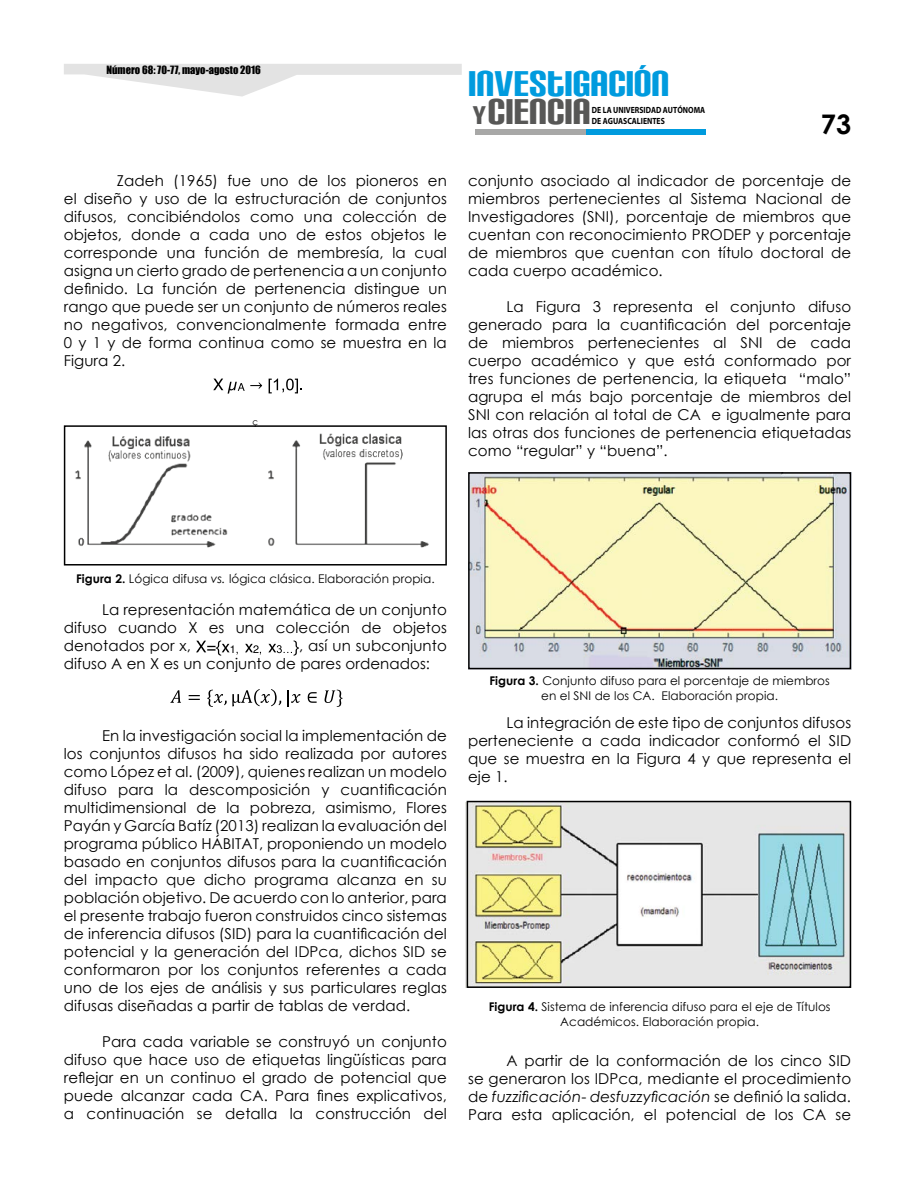
<style>
.page{position:relative;width:915px;height:1191px;background:#fff}
.page>*{position:absolute;margin:0;border:0;box-sizing:border-box;transform-origin:0 0}
.t1{font:43.05px "Carbon Block";color:#009bde}
.t2{font:43.05px "Carbon Block";color:#575756}
.t3{font:700 27px "Century Gothic";color:#000}
.t4{font:15px/18px "Century Gothic";letter-spacing:.005em;color:#000;text-align:justify}
.t5{font:12px/15px "Century Gothic";letter-spacing:.005em;color:#000;text-align:center}
.t6{font:10.5px "Impact";color:#000}
.t7{font:700 9px/10.5px "Myriad Pro";color:#000;scale:.85 1}
.t8{font:8.7px "Century Gothic";color:#000}
.s1{font-size:30.75px}
.s2{font-weight:700}
.s3{font-style:italic}
</style>
<div class="page">
<svg style="left:64px;top:64px;width:397px;height:33px"></svg>
<div style="left:475px;top:129px;width:213px;height:6px;background:#a8a8a7"></div>
<div style="left:586px;top:129px;width:119px;height:6px;background:#009bde"></div>
<img style="left:465px;top:802px;width:382px;height:186px">
<img style="left:471px;top:475px;width:376px;height:191px">
<img style="left:75px;top:433px;width:354px;height:115px">
<div style="left:64px;top:425px;width:382px;height:140px;border:2px solid #000"></div>
<div style="left:468px;top:472px;width:382px;height:197px;border:2px solid #000"></div>
<div style="left:466px;top:800px;width:384px;height:188px;border:2px solid #000"></div>
<svg style="left:196px;top:640px;width:41px;height:15px"></svg>
<svg style="left:245px;top:644px;width:16px;height:10px"></svg>
<svg style="left:268px;top:640px;width:31px;height:15px"></svg>
<svg style="left:213px;top:378px;width:31px;height:15px"></svg>
<svg style="left:250px;top:382px;width:12px;height:7px"></svg>
<svg style="left:268px;top:378px;width:34px;height:15px"></svg>
<svg style="left:170px;top:690px;width:11px;height:13px"></svg>
<svg style="left:188px;top:695px;width:12px;height:5px"></svg>
<svg style="left:207px;top:689px;width:74px;height:18px"></svg>
<svg style="left:287px;top:690px;width:13px;height:16px"></svg>
<svg style="left:307px;top:692px;width:9px;height:11px"></svg>
<svg style="left:324px;top:689px;width:18px;height:18px"></svg>
<p class="t6" style="left:106px;top:63px;width:156px">Número 68: 70-77, mayo-agosto 2016</p>
<p class="t4" style="left:64px;top:171px;width:384px;text-indent:53px">Zadeh (1965) fue uno de los pioneros en el diseño y uso de la estructuración de conjuntos difusos, concibiéndolos como una colección de objetos, donde a cada uno de estos objetos le corresponde una función de membresía, la cual asigna un cierto grado de pertenencia a un conjunto definido. La función de pertenencia distingue un rango que puede ser un conjunto de números reales no negativos, convencionalmente formada entre 0 y 1 y de forma continua como se muestra en la Figura 2.</p>
<p class="t8" style="left:252px;top:416px;width:7px">ç</p>
<h1 class="t1" style="left:468px;top:62px;width:203px">INVESTIGACIÓN</h1>
<h1 class="t2" style="left:472px;top:91px;width:120px"><span class="s1">Y</span> CIENCIA</h1>
<p class="t7" style="left:591px;top:105px;width:135px">DE LA UNIVERSIDAD AUTÓNOMA<br>DE AGUASCALIENTES</p>
<h2 class="t3" style="left:820px;top:107px;width:32px">73</h2>
<p class="t4" style="left:468px;top:171px;width:384px">conjunto asociado al indicador de porcentaje de miembros pertenecientes al Sistema Nacional de Investigadores (SNI), porcentaje de miembros que cuentan con reconocimiento PRODEP y porcentaje de miembros que cuentan con título doctoral de cada cuerpo académico.</p>
<p class="t4" style="left:468px;top:297px;width:384px;text-indent:38px">La Figura 3 representa el conjunto difuso generado para la cuantificación del porcentaje de miembros pertenecientes al SNI de cada cuerpo académico y que está conformado por tres funciones de pertenencia, la etiqueta “malo” agrupa el más bajo porcentaje de miembros del SNI con relación al total de CA e igualmente para las otras dos funciones de pertenencia etiquetadas como “regular” y “buena”.</p>
<p class="t5" style="left:76px;top:571px;width:360px"><span class="s2">Figura 2.</span> Lógica difusa <span class="s3">vs.</span> lógica clásica. Elaboración propia.</p>
<p class="t4" style="left:64px;top:600px;width:384px;text-indent:38px">La representación matemática de un conjunto difuso cuando X es una colección de objetos denotados por x,</p>
<p class="t4" style="left:64px;top:636px;width:384px;text-indent:235px">, así un subconjunto difuso A en X es un conjunto de pares ordenados:</p>
<p class="t4" style="left:64px;top:726px;width:384px;text-indent:38px">En la investigación social la implementación de los conjuntos difusos ha sido realizada por autores como López et al. (2009), quienes realizan un modelo difuso para la descomposición y cuantificación multidimensional de la pobreza, asimismo, Flores Payán y García Batíz (2013) realizan la evaluación del programa público HÁBITAT, proponiendo un modelo basado en conjuntos difusos para la cuantificación del impacto que dicho programa alcanza en su población objetivo. De acuerdo con lo anterior, para el presente trabajo fueron construidos cinco sistemas de inferencia difusos (SID) para la cuantificación del potencial y la generación del IDPca, dichos SID se conformaron por los conjuntos referentes a cada uno de los ejes de análisis y sus particulares reglas difusas diseñadas a partir de tablas de verdad.</p>
<p class="t4" style="left:64px;top:1032px;width:384px;text-indent:38px">Para cada variable se construyó un conjunto difuso que hace uso de etiquetas lingüísticas para reflejar en un continuo el grado de potencial que puede alcanzar cada CA. Para fines explicativos, a continuación se detalla la construcción del</p>
<p class="t5" style="left:489px;top:673px;width:342px"><span class="s2">Figura 3.</span> Conjunto difuso para el porcentaje de miembros en el SNI de los CA. Elaboración propia.</p>
<p class="t4" style="left:468px;top:713px;width:384px;text-indent:38px">La integración de este tipo de conjuntos difusos perteneciente a cada indicador conformó el SID que se muestra en la Figura 4 y que representa el eje 1.</p>
<p class="t5" style="left:488px;top:998px;width:343px"><span class="s2">Figura 4.</span> Sistema de inferencia difuso para el eje de Títulos<br>Académicos. Elaboración propia.</p>
<p class="t4" style="left:468px;top:1050px;width:384px;text-indent:38px">A partir de la conformación de los cinco SID se generaron los IDPca, mediante el procedimiento de <span class="s3">fuzzificación</span>- <span class="s3">desfuzzyficación</span> se definió la salida.<br>Para esta aplicación, el potencial de los CA se</p>
</div>
